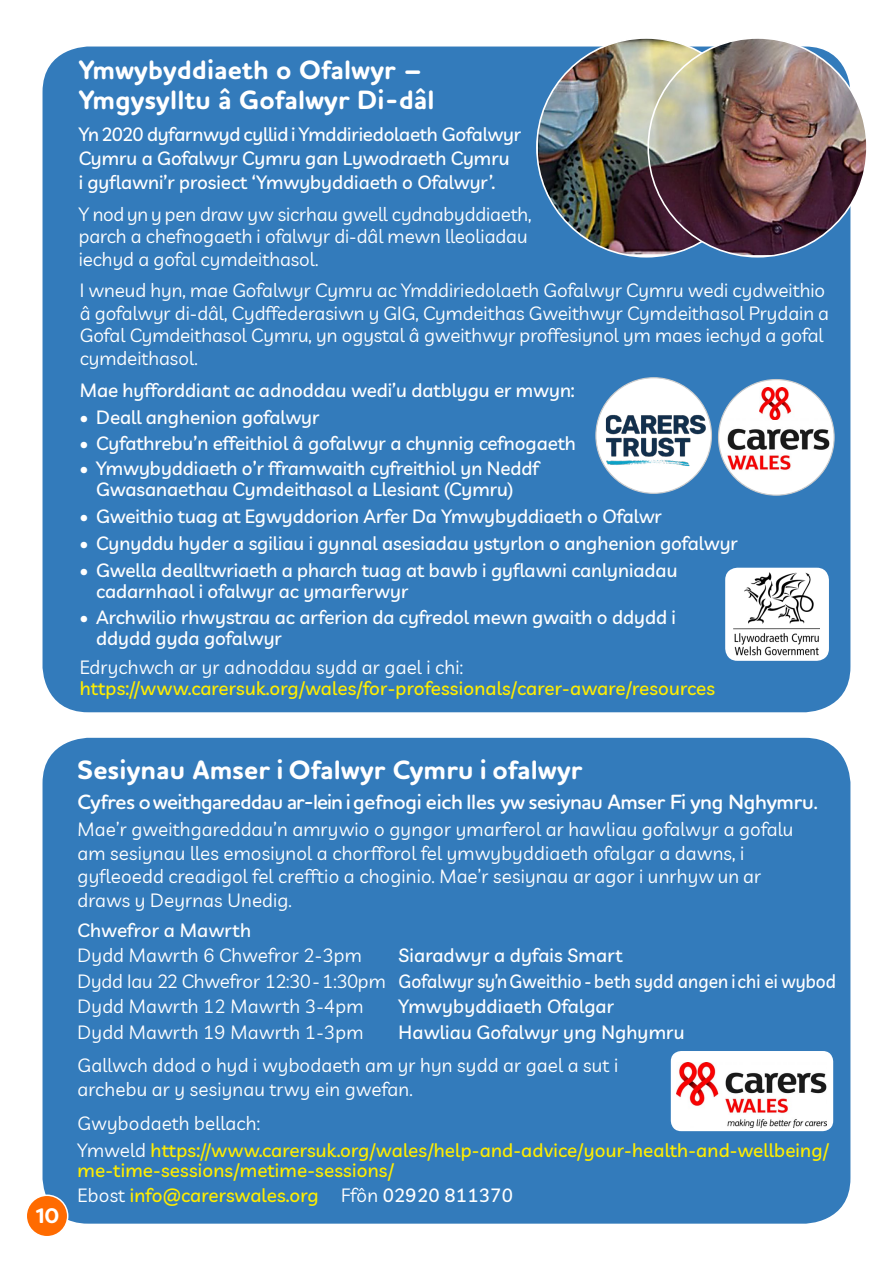
<style>
.page{position:relative;width:893px;height:1263px;background:#fff}
.page>*{position:absolute;margin:0;border:0;box-sizing:border-box;transform-origin:0 0}
.t1{font:700 27px/30px "Houschka Rounded";letter-spacing:.01em;color:#fff}
.main_text_style{font:600 21px "Houschka Rounded";letter-spacing:-.02em;color:#fff}
.t2{font:700 21px "Filson Soft";color:#fff}
.main_text_style-2{font:18.75px/22.5px "Livvic";color:#fff}
.main_text_style-3{font:500 18.75px/24px "Livvic";color:#fff}
.main_text_style-4{font:500 18.75px "Livvic";letter-spacing:.01em;color:#ffed00}
.main_text_style-5{font:500 18.75px "Livvic";color:#fff;scale:.92 1}
.s1{font-weight:400}
.s2{font-weight:400;color:#fff}
.s3{color:#fff}
</style>
<div class="page">
<div style="left:43px;top:47px;width:807px;height:665px;background:#337bbb;border-radius:46px"></div>
<div style="left:43px;top:738px;width:807px;height:486px;background:#337bbb;border-radius:46px"></div>
<div style="left:671px;top:1051px;width:162px;height:80px;background:#fff;border-radius:10px"></div>
<img style="left:677px;top:1062px;width:149px;height:65px">
<div style="left:725px;top:568px;width:104px;height:93px;background:#fff;border-radius:12px"></div>
<img style="left:733px;top:573px;width:86px;height:82px">
<img style="left:538px;top:40px;width:110px;height:214px">
<img style="left:648px;top:38px;width:217px;height:217px">
<div style="left:596px;top:378px;width:115px;height:115px;background:#fff;border-radius:50%"></div>
<img style="left:606px;top:414px;width:101px;height:52px">
<div style="left:718px;top:380px;width:116px;height:115px;background:#fff;border-radius:50%"></div>
<img style="left:724px;top:428px;width:106px;height:44px">
<img style="left:760px;top:388px;width:32px;height:32px">
<div style="left:26px;top:1195px;width:42px;height:42px;background:#ff6b00;border-radius:50%"></div>
<div style="left:26px;top:1194px;width:42px;height:43px;border:2px solid #fff;border-radius:50%"></div>
<p class="t1" style="left:79px;top:55px;width:357px">Ymwybyddiaeth o Ofalwyr –<br>Ymgysylltu â Gofalwyr Di-dâl</p>
<p class="main_text_style-3" style="left:79px;top:121px;width:444px">Yn 2020 dyfarnwyd cyllid i Ymddiriedolaeth Gofalwyr<br>Cymru a Gofalwyr Cymru gan Lywodraeth Cymru</p>
<p class="main_text_style-3" style="left:79px;top:169px;width:418px">i gyflawni’r prosiect ‘Ymwybyddiaeth o Ofalwyr’.</p>
<p class="main_text_style-2" style="left:79px;top:202px;width:454px">Y nod yn y pen draw yw sicrhau gwell cydnabyddiaeth,</p>
<p class="main_text_style-2" style="left:79px;top:224px;width:450px">parch a chefnogaeth i ofalwyr di-dâl mewn lleoliadau iechyd a gofal cymdeithasol.</p>
<p class="main_text_style-2" style="left:80px;top:278px;width:751px">I wneud hyn, mae Gofalwyr Cymru ac Ymddiriedolaeth Gofalwyr Cymru wedi cydweithio â gofalwyr di-dâl, Cydffederasiwn y GIG, Cymdeithas Gweithwyr Cymdeithasol Prydain a Gofal Cymdeithasol Cymru, yn ogystal â gweithwyr proffesiynol ym maes iechyd a gofal cymdeithasol.</p>
<p class="main_text_style-3" style="left:80px;top:377px;width:497px">Mae hyfforddiant ac adnoddau wedi’u datblygu er mwyn:</p>
<p class="main_text_style-3" style="left:80px;top:404px;width:241px">• Deall anghenion gofalwyr</p>
<p class="main_text_style-3" style="left:80px;top:430px;width:498px">• Cyfathrebu’n effeithiol â gofalwyr a chynnig cefnogaeth</p>
<p class="main_text_style-3" style="left:80px;top:455px;width:461px">• Ymwybyddiaeth o’r fframwaith cyfreithiol yn Neddf</p>
<p class="main_text_style-3" style="left:96px;top:476px;width:419px">Gwasanaethau Cymdeithasol a Llesiant (Cymru)</p>
<p class="main_text_style-3" style="left:80px;top:503px;width:584px">• Gweithio tuag at Egwyddorion Arfer Da Ymwybyddiaeth o Ofalwr</p>
<p class="main_text_style-3" style="left:80px;top:530px;width:660px">• Cynyddu hyder a sgiliau i gynnal asesiadau ystyrlon o anghenion gofalwyr</p>
<p class="main_text_style-3" style="left:80px;top:557px;width:599px">• Gwella dealltwriaeth a pharch tuag at bawb i gyflawni canlyniadau</p>
<p class="main_text_style-3" style="left:96px;top:578px;width:314px">cadarnhaol i ofalwyr ac ymarferwyr</p>
<p class="main_text_style-3" style="left:80px;top:604px;width:598px">• Archwilio rhwystrau ac arferion da cyfredol mewn gwaith o ddydd i</p>
<p class="main_text_style-3" style="left:96px;top:625px;width:187px">ddydd gyda gofalwyr</p>
<p class="main_text_style-2" style="left:80px;top:655px;width:385px">Edrychwch ar yr adnoddau sydd ar gael i chi:</p>
<p class="main_text_style-4" style="left:80px;top:674px;width:637px">https://www.carersuk.org/wales/for-professionals/carer-aware/resources</p>
<p class="t2" style="left:36px;top:1202px;width:25px">10</p>
<p class="t1" style="left:78px;top:755px;width:506px">Sesiynau Amser i Ofalwyr Cymru i ofalwyr</p>
<p class="main_text_style" style="left:78px;top:788px;width:742px">Cyfres o weithgareddau ar-lein i gefnogi eich lles yw sesiynau Amser Fi yng Nghymru.</p>
<p class="main_text_style-2" style="left:78px;top:817px;width:717px">Mae’r gweithgareddau’n amrywio o gyngor ymarferol ar hawliau gofalwyr a gofalu</p>
<p class="main_text_style-2" style="left:78px;top:840px;width:668px">am sesiynau lles emosiynol a chorfforol fel ymwybyddiaeth ofalgar a dawns, i</p>
<p class="main_text_style-2" style="left:78px;top:864px;width:685px">gyfleoedd creadigol fel crefftio a choginio. Mae’r sesiynau ar agor i unrhyw un ar</p>
<p class="main_text_style-2" style="left:78px;top:888px;width:216px">draws y Deyrnas Unedig.</p>
<p class="main_text_style-3" style="left:78px;top:917px;width:175px">Chwefror a Mawrth</p>
<p class="main_text_style-2" style="left:78px;top:943px;width:286px">Dydd Mawrth 6 Chwefror 2-3pm</p>
<p class="main_text_style-3" style="left:399px;top:942px;width:226px">Siaradwyr a dyfais Smart</p>
<p class="main_text_style-5" style="left:78px;top:967px;width:826px"><span class="s1">Dydd Iau 22 Chwefror 12:30-1:30pm</span> Gofalwyr sy’n Gweithio - beth sydd angen i chi ei wybod</p>
<p class="main_text_style-2" style="left:78px;top:994px;width:287px">Dydd Mawrth 12 Mawrth 3-4pm</p>
<p class="main_text_style-3" style="left:399px;top:993px;width:217px">Ymwybyddiaeth Ofalgar</p>
<p class="main_text_style-2" style="left:78px;top:1020px;width:287px">Dydd Mawrth 19 Mawrth 1-3pm</p>
<p class="main_text_style-3" style="left:399px;top:1019px;width:287px">Hawliau Gofalwyr yng Nghymru</p>
<p class="main_text_style-2" style="left:78px;top:1053px;width:542px">Gallwch ddod o hyd i wybodaeth am yr hyn sydd ar gael a sut i</p>
<p class="main_text_style-2" style="left:78px;top:1077px;width:337px">archebu ar y sesiynau trwy ein gwefan.</p>
<p class="main_text_style-2" style="left:78px;top:1111px;width:184px">Gwybodaeth bellach:</p>
<p class="main_text_style-4" style="left:78px;top:1136px;width:753px"><span class="s2">Ymweld</span> https://www.carersuk.org/wales/help-and-advice/your-health-and-wellbeing/</p>
<p class="main_text_style-4" style="left:78px;top:1156px;width:318px">me-time-sessions/metime-sessions/</p>
<p class="main_text_style-4" style="left:78px;top:1181px;width:437px"><span class="s2">Ebost</span> info@carerswales.org <span class="s2">Ffôn</span> <span class="s3">02920 811370</span></p>
</div>
